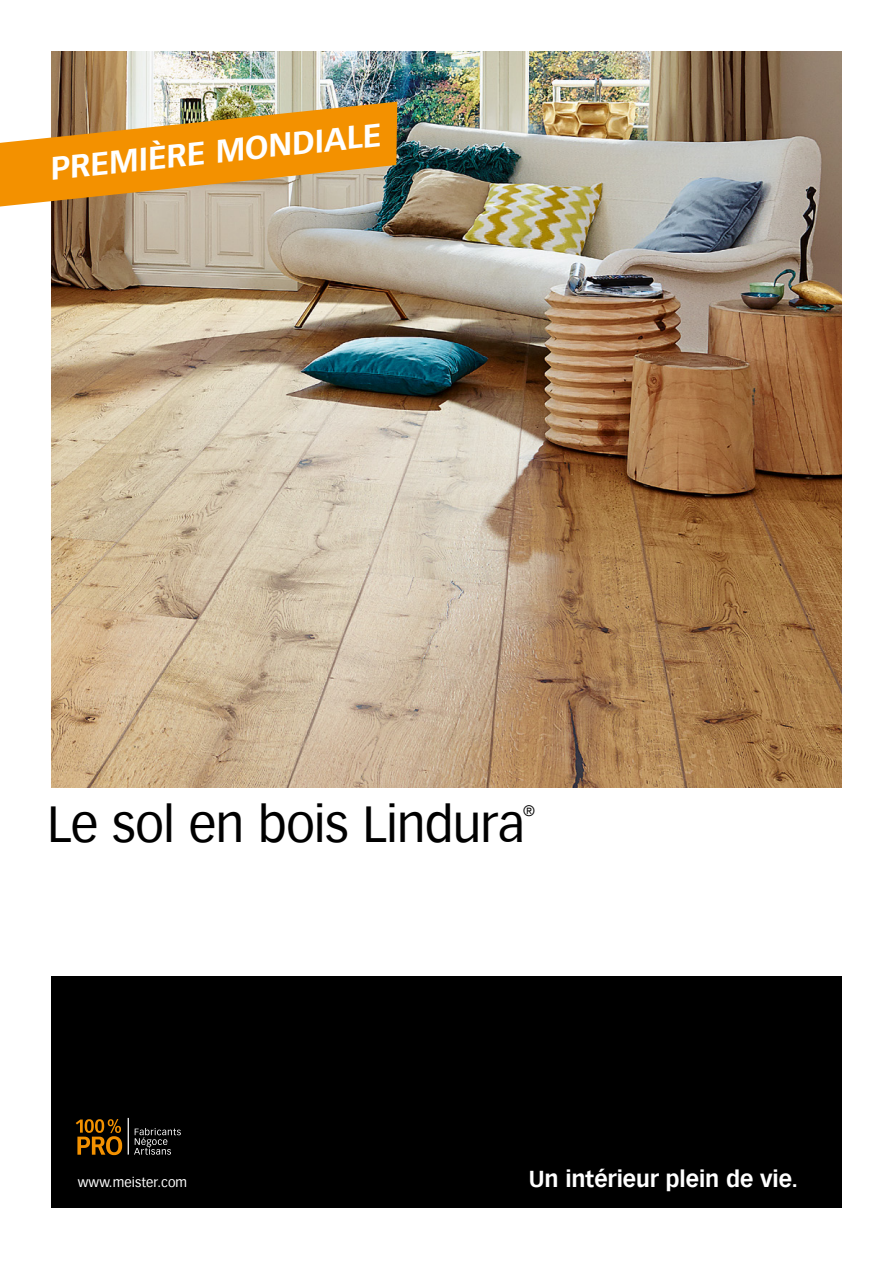
<style>
.page{position:relative;width:893px;height:1263px;background:#fff}
.page>*{position:absolute;margin:0;border:0;box-sizing:border-box;transform-origin:0 0}
.t1{font:49.5px "Vectora Meister Werke";letter-spacing:-.015em;color:#000}
.t2{font:700 31.5px "Vectora Meister Werke";color:#fff}
.t3{font:700 22.5px "Vectora Meister Werke";letter-spacing:-.005em;color:#fff}
.t4{font:14.85px "Vectora Meister Werke";color:#000}
.t5{font:13.05px "Vectora Meister Werke";letter-spacing:.01em;color:#fff}
</style>
<div class="page">
<div style="left:51px;top:976px;width:791px;height:231px;background:#000"></div>
<img style="left:51px;top:51px;width:791px;height:737px">
<svg style="left:0;top:102px;width:397px;height:105px;background:#dc9d3e"></svg>
<svg style="left:134px;top:1128px;width:47px;height:27px"></svg>
<hr style="left:128px;top:1118px;width:1px;height:36px;background:#fff">
<svg style="left:76px;top:1119px;width:46px;height:36px"></svg>
<h2 class="t2" style="left:48px;top:150px;width:334px;rotate:-6deg">Première mondiale</h2>
<h1 class="t1" style="left:48px;top:795px;width:479px">Le sol en bois Lindura</h1>
<p class="t4" style="left:523px;top:802px;width:13px">®</p>
<p class="t5" style="left:78px;top:1174px;width:111px">www.meister.com</p>
<p class="t3" style="left:529px;top:1165px;width:271px">Un intérieur plein de vie.</p>
</div>
